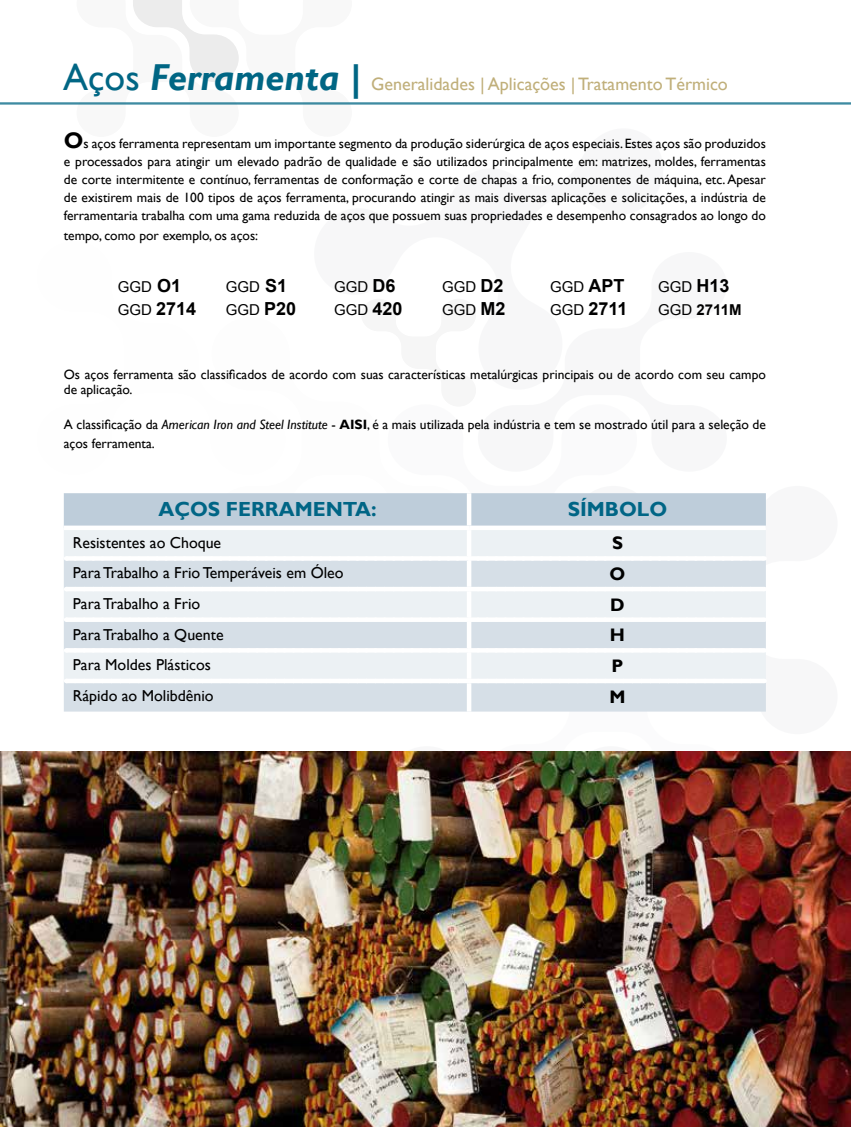
<style>
.page{position:relative;width:851px;height:1127px;background:#fff}
.page>*{position:absolute;margin:0;border:0;box-sizing:border-box;transform-origin:0 0}
.t1{font:700 20.4px "Gill Sans";color:#006585}
.t2{font:700 18.15px "Gill Sans";color:#000}
.t3{font:18px "Gill Sans";color:#c0af7a}
.t4{font:700 18px "Arial";color:#000}
.t5{font:15.9px "Gill Sans";color:#000}
.t6{font:15px "Arial";color:#000}
.t7{font:700 15px "Arial";color:#000}
.t8{font:13.5px/18px "Gill Sans";color:#000}
.s1{font-size:37.5px;color:#006684}
.s2{font-weight:700;font-style:italic;font-size:37.5px;color:#006684}
.s3{font-weight:700;font-size:22.5px}
.s4{font-weight:700;font-size:18px}
.s5{font-weight:400;font-size:15px}
.s6{font-weight:400}
.s7{font-style:italic}
.s8{font-weight:700}
</style>
<div class="page">
<svg style="left:482px;top:711px;width:252px;height:41px"></svg>
<svg style="left:573px;top:493px;width:193px;height:241px"></svg>
<svg style="left:76px;top:0;width:276px;height:103px"></svg>
<div style="left:64px;top:493px;width:701px;height:32px;background:#becdda"></div>
<div style="left:64px;top:530px;width:701px;height:28px;background:#ecf1f4"></div>
<svg style="left:64px;top:558px;width:701px;height:153px;background:#dfe6ec"></svg>
<div style="left:469px;top:556px;width:294px;height:5px;background:#fff"></div>
<hr style="left:66px;top:587px;width:403px;height:4px;background:#fff">
<hr style="left:469px;top:587px;width:294px;height:4px;background:#fff">
<div style="left:469px;top:617px;width:294px;height:5px;background:#fff"></div>
<hr style="left:66px;top:648px;width:403px;height:4px;background:#fff">
<hr style="left:469px;top:648px;width:294px;height:4px;background:#fff">
<hr style="left:66px;top:679px;width:403px;height:4px;background:#fff">
<hr style="left:469px;top:679px;width:294px;height:4px;background:#fff">
<hr style="left:467px;top:493px;width:4px;height:32px;background:#fff">
<div style="left:469px;top:525px;width:296px;height:5px;background:#fff"></div>
<hr style="left:467px;top:530px;width:4px;height:26px;background:#fff">
<hr style="left:467px;top:561px;width:4px;height:26px;background:#fff">
<hr style="left:467px;top:591px;width:4px;height:26px;background:#fff">
<hr style="left:467px;top:622px;width:4px;height:26px;background:#fff">
<hr style="left:467px;top:652px;width:4px;height:27px;background:#fff">
<hr style="left:467px;top:683px;width:4px;height:28px;background:#fff">
<svg style="left:75px;top:556px;width:394px;height:5px"></svg>
<svg style="left:480px;top:556px;width:284px;height:5px"></svg>
<svg style="left:75px;top:617px;width:394px;height:5px"></svg>
<hr style="left:0;top:103px;width:850px;height:1px;background:#006684">
<hr style="left:0;top:104px;width:850px;height:1px;background:#006684">
<img style="left:0;top:752px;width:850px;height:375px">
<h3 class="t3" style="left:63px;top:73px;width:666px"><span class="s1">Aços</span> <span class="s2">Ferramenta |</span> Generalidades | Aplicações | Tratamento Térmico</h3>
<p class="t8" style="left:64px;top:135px;width:703px;text-align:justify"><span class="s3">O</span>s aços ferramenta representam um importante segmento da produção siderúrgica de aços especiais. Estes aços são produzidos e processados para atingir um elevado padrão de qualidade e são utilizados principalmente em: matrizes, moldes, ferramentas de corte intermitente e contínuo, ferramentas de conformação e corte de chapas a frio, componentes de máquina, etc. Apesar de existirem mais de 100 tipos de aços ferramenta, procurando atingir as mais diversas aplicações e solicitações, a indústria de ferramentaria trabalha com uma gama reduzida de aços que possuem suas propriedades e desempenho consagrados ao longo do</p>
<p class="t8" style="left:64px;top:227px;width:196px">tempo, como por exemplo, os aços:</p>
<p class="t6" style="left:118px;top:277px;width:65px">GGD <span class="s4">O1</span></p>
<p class="t6" style="left:226px;top:277px;width:63px">GGD <span class="s4">S1</span></p>
<p class="t6" style="left:334px;top:277px;width:63px">GGD <span class="s4">D6</span></p>
<p class="t6" style="left:442px;top:277px;width:63px">GGD <span class="s4">D2</span></p>
<p class="t6" style="left:550px;top:277px;width:76px">GGD <span class="s4">APT</span></p>
<p class="t6" style="left:658px;top:277px;width:73px">GGD <span class="s4">H13</span></p>
<h3 class="t4" style="left:118px;top:297px;width:80px"><span class="s5">GGD</span> 2714</h3>
<p class="t6" style="left:226px;top:300px;width:72px">GGD <span class="s4">P20</span></p>
<p class="t6" style="left:334px;top:300px;width:70px">GGD <span class="s4">420</span></p>
<p class="t6" style="left:442px;top:300px;width:65px">GGD <span class="s4">M2</span></p>
<h3 class="t4" style="left:550px;top:297px;width:79px"><span class="s5">GGD</span> 2711</h3>
<p class="t7" style="left:658px;top:300px;width:85px"><span class="s6">GGD</span> 2711M</p>
<p class="t8" style="left:64px;top:368px;width:703px;line-height:15px">Os aços ferramenta são classificados de acordo com suas características metalúrgicas principais ou de acordo com seu campo de aplicação.</p>
<p class="t8" style="left:64px;top:415px;width:703px;line-height:19.5px">A classificação da <span class="s7">American Iron and Steel Institute</span> - <span class="s8">AISI</span>, é a mais utilizada pela indústria e tem se mostrado útil para a seleção de aços ferramenta.</p>
<h1 class="t1" style="left:158px;top:497px;width:219px">AÇOS FERRAMENTA:</h1>
<h1 class="t1" style="left:567px;top:497px;width:101px">SÍMBOLO</h1>
<p class="t5" style="left:73px;top:533px;width:150px">Resistentes ao Choque</p>
<h2 class="t2" style="left:612px;top:532px;width:12px">S</h2>
<p class="t5" style="left:73px;top:564px;width:272px">Para Trabalho a Frio Temperáveis em Óleo</p>
<h2 class="t2" style="left:609px;top:563px;width:17px">O</h2>
<p class="t5" style="left:73px;top:594px;width:129px">Para Trabalho a Frio</p>
<h2 class="t2" style="left:610px;top:593px;width:16px">D</h2>
<p class="t5" style="left:73px;top:625px;width:152px">Para Trabalho a Quente</p>
<h2 class="t2" style="left:610px;top:624px;width:17px">H</h2>
<p class="t5" style="left:73px;top:656px;width:140px">Para Moldes Plásticos</p>
<h2 class="t2" style="left:611px;top:655px;width:13px">P</h2>
<p class="t5" style="left:73px;top:686px;width:142px">Rápido ao Molibdênio</p>
<h2 class="t2" style="left:609px;top:685px;width:18px">M</h2>
</div>
